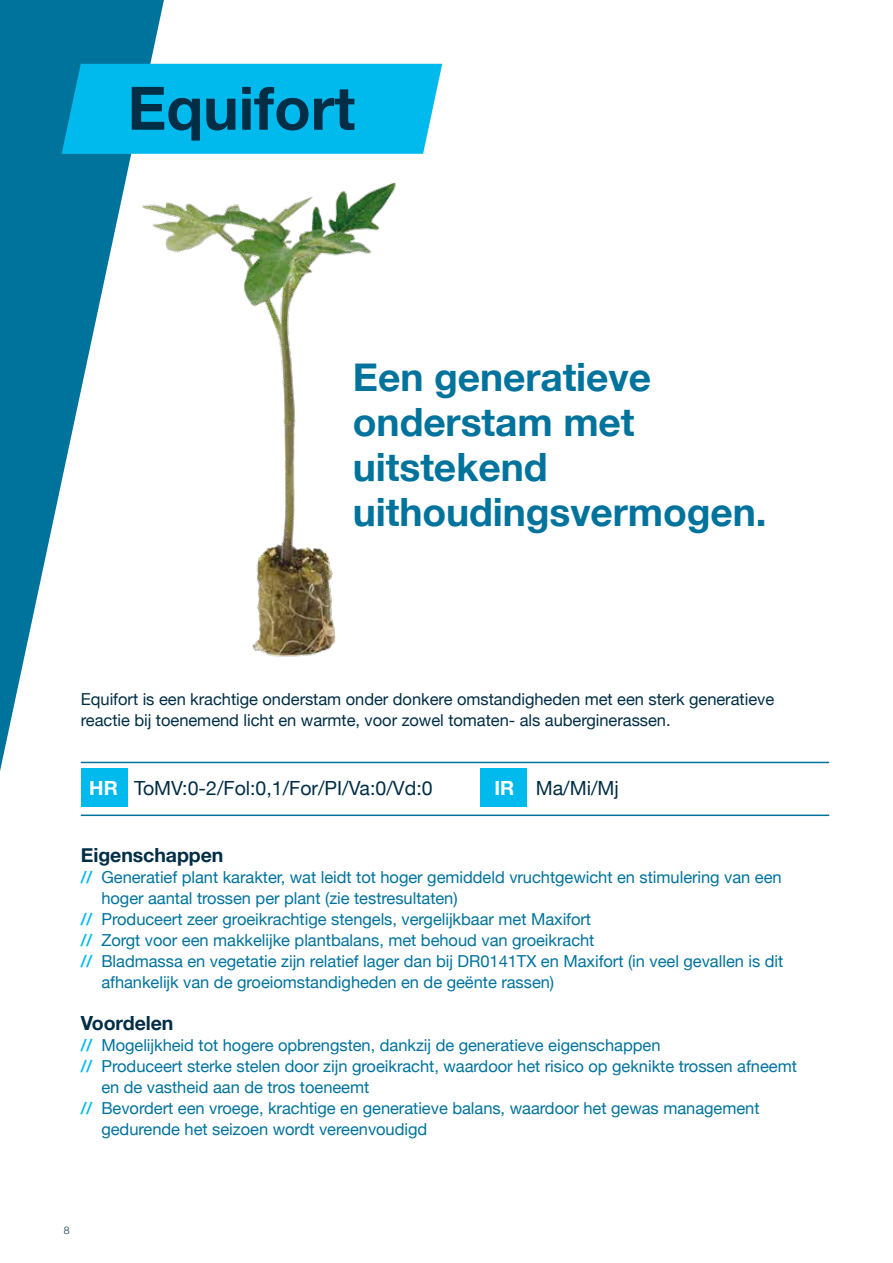
<style>
.page{position:relative;width:893px;height:1263px;background:#fff}
.page>*{position:absolute;margin:0;border:0;box-sizing:border-box;transform-origin:0 0}
.t1{font:700 60px "Helvetica Neue";color:#002e46}
.t2{font:700 39px/45px "Helvetica Neue";letter-spacing:-.005em;color:#00739d}
.t3{font:19.5px "Helvetica Neue";color:#002e46}
.t4{font:700 19.5px "Helvetica Neue";letter-spacing:-.005em;color:#002e46}
.t5{font:16.5px "Helvetica Neue";letter-spacing:-.005em;color:#00739d}
.t6{font:16.5px/21px "Helvetica Neue";letter-spacing:-.005em;color:#002e46}
.t7{font:300 10.5px "Helvetica Neue";color:#002e46}
.s1{font-weight:700;color:#fff}
.s2{font-weight:500;color:#00baee}
</style>
<div class="page">
<svg style="left:0;top:0;width:164px;height:771px;fill:#00739d"></svg>
<div style="left:62px;top:64px;width:380px;height:90px;background:#00baee"></div>
<hr style="left:81px;top:762px;width:748px;height:1px;background:#00739d">
<hr style="left:81px;top:814px;width:748px;height:2px;background:#00739d">
<div style="left:81px;top:769px;width:47px;height:38px;background:#00baee"></div>
<div style="left:480px;top:769px;width:47px;height:38px;background:#00baee"></div>
<img style="left:72px;top:146px;width:369px;height:517px">
<h1 class="t1" style="left:128px;top:61px;width:229px">Equifort</h1>
<h2 class="t2" style="left:353px;top:356px;width:415px">Een generatieve onderstam met uitstekend uithoudingsvermogen.</h2>
<p class="t6" style="left:81px;top:689px;width:695px">Equifort is een krachtige onderstam onder donkere omstandigheden met een sterk generatieve reactie bij toenemend licht en warmte, voor zowel tomaten- als auberginerassen.</p>
<p class="t3" style="left:89px;top:774px;width:345px"><span class="s1">HR</span> ToMV:0-2/Fol:0,1/For/PI/Va:0/Vd:0</p>
<p class="t3" style="left:494px;top:774px;width:126px"><span class="s1">IR</span> Ma/Mi/Mj</p>
<p class="t4" style="left:81px;top:839px;width:144px">Eigenschappen</p>
<p class="t5" style="left:81px;top:865px;width:702px"><span class="s2">//</span> Generatief plant karakter, wat leidt tot hoger gemiddeld vruchtgewicht en stimulering van een</p>
<p class="t5" style="left:101px;top:886px;width:358px">hoger aantal trossen per plant (zie testresultaten)</p>
<p class="t5" style="left:81px;top:907px;width:512px"><span class="s2">//</span> Produceert zeer groeikrachtige stengels, vergelijkbaar met Maxifort</p>
<p class="t5" style="left:81px;top:928px;width:515px"><span class="s2">//</span> Zorgt voor een makkelijke plantbalans, met behoud van groeikracht</p>
<p class="t5" style="left:81px;top:949px;width:704px"><span class="s2">//</span> Bladmassa en vegetatie zijn relatief lager dan bij DR0141TX en Maxifort (in veel gevallen is dit</p>
<p class="t5" style="left:101px;top:970px;width:454px">afhankelijk van de groeiomstandigheden en de geënte rassen)</p>
<p class="t4" style="left:81px;top:1007px;width:94px">Voordelen</p>
<p class="t5" style="left:81px;top:1033px;width:581px"><span class="s2">//</span> Mogelijkheid tot hogere opbrengsten, dankzij de generatieve eigenschappen</p>
<p class="t5" style="left:81px;top:1054px;width:718px"><span class="s2">//</span> Produceert sterke stelen door zijn groeikracht, waardoor het risico op geknikte trossen afneemt</p>
<p class="t5" style="left:101px;top:1075px;width:269px">en de vastheid aan de tros toeneemt</p>
<p class="t5" style="left:81px;top:1096px;width:680px"><span class="s2">//</span> Bevordert een vroege, krachtige en generatieve balans, waardoor het gewas management</p>
<p class="t5" style="left:101px;top:1117px;width:327px">gedurende het seizoen wordt vereenvoudigd</p>
<p class="t7" style="left:64px;top:1221px;width:7px">8</p>
</div>
